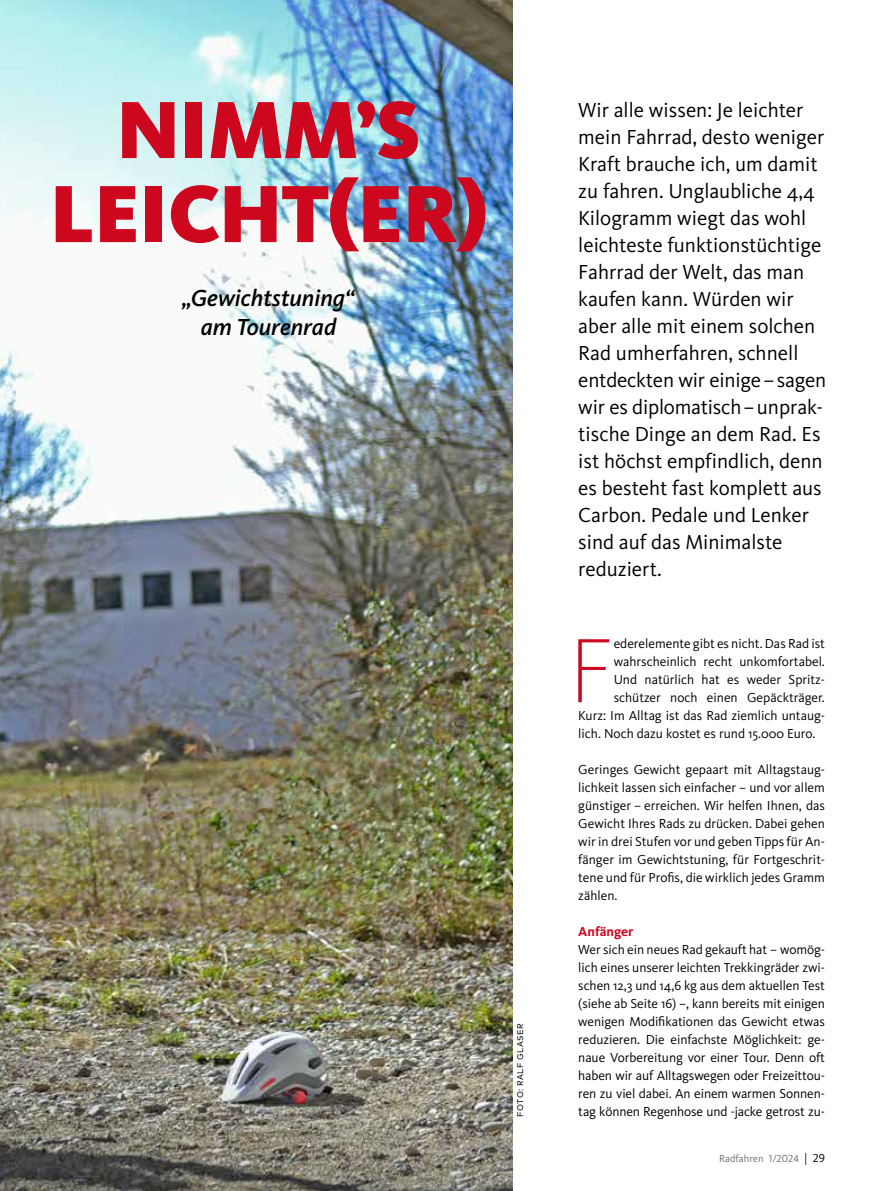
<style>
.page{position:relative;width:893px;height:1191px;background:#fff}
.page>*{position:absolute;margin:0;border:0;box-sizing:border-box;transform-origin:0 0}
.t1{font:200 94.65px "Kievit OT";color:#cd071e}
.t2{font:900 84px/84px "Kievit OT";letter-spacing:-.015em;color:#cd071e;text-align:center}
.t3{font:italic 500 24px/28.8px "Kievit OT";color:#000;text-align:center}
.t4{font:21px/27px "Kievit OT";color:#000}
.t5{font:13.5px/18px "Kievit OT";color:#000;text-align:justify}
.t6{font:700 13.5px "Kievit OT";color:#cd071e}
.t7{font:10.5px "Kievit OT";color:#707172}
.t8{font:8.25px "Mark OT";letter-spacing:.045em;color:#000}
.s1{font-size:12px;color:#000}
</style>
<div class="page">
<img style="left:0;top:0;width:512px;height:1191px">
<h2 class="t2" style="left:49px;top:87px;width:440px">NIMM’S<br>LEICHT(ER)</h2>
<h3 class="t3" style="left:182px;top:284px;width:174px">„Gewichtstuning“ am Tourenrad</h3>
<p class="t8" style="left:515px;top:1116px;width:94px;rotate:-90deg">FOTO: RALF GLASER</p>
<p class="t4" style="left:578px;top:96px;width:250px">Wir alle wissen: Je leichter mein Fahrrad, desto weniger<br>Kraft brauche ich, um damit zu fahren. Unglaubliche 4,4<br>Kilogramm wiegt das wohl leichteste funktionstüchtige<br>Fahrrad der Welt, das man kaufen kann. Würden wir aber alle mit einem solchen<br>Rad umherfahren, schnell entdeckten wir einige–sagen wir es diplomatisch–unprak&shy;tische Dinge an dem Rad. Es ist höchst empfindlich, denn es besteht fast komplett aus<br>Carbon. Pedale und Lenker sind auf das Minimalste reduziert.</p>
<h1 class="t1" style="left:569px;top:613px;width:47px">F</h1>
<p class="t5" style="left:614px;top:634px;width:213px">ederelemente gibt es nicht. Das Rad ist</p>
<p class="t5" style="left:614px;top:652px;width:213px">wahrscheinlich recht unkomfortabel.</p>
<p class="t5" style="left:614px;top:670px;width:213px">Und natürlich hat es weder Spritz-</p>
<p class="t5" style="left:614px;top:688px;width:213px">schützer noch einen Gepäckträger.</p>
<p class="t5" style="left:578px;top:706px;width:248px">Kurz: Im Alltag ist das Rad ziemlich untaug-</p>
<p class="t5" style="left:578px;top:724px;width:239px">lich. Noch dazu kostet es rund 15.000 Euro.</p>
<p class="t5" style="left:578px;top:760px;width:248px">Geringes Gewicht gepaart mit Alltagstaug&shy;lichkeit lassen sich einfacher – und vor allem günstiger – erreichen. Wir helfen Ihnen, das Gewicht Ihres Rads zu drücken. Dabei gehen wir in drei Stufen vor und geben Tipps für An&shy;fänger im Gewichtstuning, für Fortgeschrit&shy;tene und für Profis, die wirklich jedes Gramm zählen.</p>
<p class="t6" style="left:578px;top:923px;width:57px">Anfänger</p>
<p class="t5" style="left:578px;top:940px;width:248px">Wer sich ein neues Rad gekauft hat – womög&shy;lich eines unserer leichten Trekkingräder zwi&shy;schen 12,3 und 14,6 kg aus dem aktuellen Test (siehe ab Seite 16) –, kann bereits mit einigen wenigen Modifikationen das Gewicht etwas reduzieren. Die einfachste Möglichkeit: ge&shy;naue Vorbereitung vor einer Tour. Denn oft haben wir auf Alltagswegen oder Freizeittou&shy;ren zu viel dabei. An einem warmen Sonnen&shy;tag können Regenhose und -jacke getrost zu-</p>
<p class="t7" style="left:719px;top:1151px;width:107px">Radfahren 1/2024 <span class="s1">| 29</span></p>
</div>
